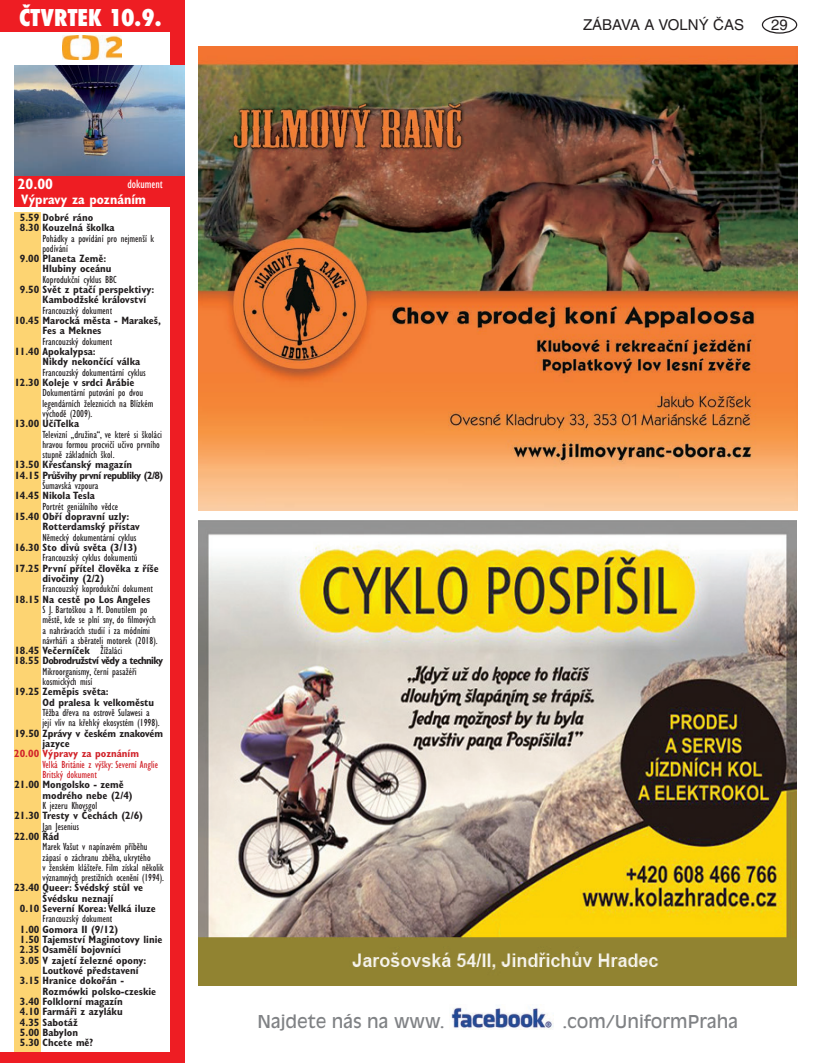
<style>
.page{position:relative;width:815px;height:1063px;background:#fff}
.page>*{position:absolute;margin:0;border:0;box-sizing:border-box;transform-origin:0 0}
.t1{font:800 condensed 22.5px "Futura";color:#fff}
.t2{font:17.5px "Antique Olive CE";color:#808285}
.t3{font:15px "Helvetica CE";color:#231f20}
.t4{font:700 condensed 15px "Gill Sans CE";color:#fff}
.t5{font:700 condensed 13.75px "Gill Sans CE";color:#fff}
.t6{font:condensed 12.5px "Gill Sans CE";color:#fff}
.t7{font:700 condensed 10.62px/10.4px "Gill Sans CE";color:#231f20}
.t8{font:condensed 10.62px/10.4px "Gill Sans CE";color:#231f20}
.t9{font:700 condensed 10.62px/10.4px "Gill Sans CE";letter-spacing:-.025em;color:#231f20}
.t10{font:condensed 10.62px/10.4px "Gill Sans CE";color:#d1232a}
.t11{font:700 condensed 10.62px "Gill Sans CE";letter-spacing:-.06em;color:#231f20}
.t12{font:700 condensed 10.62px "Gill Sans CE";color:#d1232a}
.s1{font-weight:400}
</style>
<div class="page">
<div style="left:762px;top:16px;width:35px;height:18px;border:1px solid #231f20;border-radius:50%"></div>
<img style="left:451px;top:1007px;width:103px;height:23px">
<img style="left:198px;top:521px;width:599px;height:464px">
<img style="left:198px;top:46px;width:599px;height:464px">
<div style="left:0;top:0;width:184px;height:32px;background:#ee1d23"></div>
<div style="left:14px;top:175px;width:167px;height:32px;background:#ee1d23"></div>
<img style="left:63px;top:35px;width:58px;height:24px">
<div style="left:170px;top:0;width:14px;height:1063px;background:#ee1d23"></div>
<div style="left:0;top:1052px;width:184px;height:11px;background:#ee1d23"></div>
<div style="left:14px;top:213px;width:27px;height:839px;background:#fdd472"></div>
<img style="left:14px;top:66px;width:170px;height:109px">
<h1 class="t1" style="left:19px;top:2px;width:144px">ČTVRTEK 10.9.</h1>
<h3 class="t4" style="left:18px;top:175px;width:37px">20.00</h3>
<p class="t5" style="left:21px;top:191px;width:126px">Výpravy za poznáním</p>
<p class="t6" style="left:127px;top:176px;width:37px">dokument</p>
<p class="t7" style="left:20px;top:212px;width:96px">5.59 Dobré ráno<br>8.30 Kouzelná školka</p>
<p class="t8" style="left:43px;top:233px;width:113px">Pohádky a povídání pro nejmenší k podívání</p>
<p class="t7" style="left:43px;top:253px;width:70px;text-indent:-23px">9.00 Planeta Země:<br>Hlubiny oceánu</p>
<p class="t8" style="left:43px;top:274px;width:76px">Koprodukční cyklus BBC</p>
<p class="t7" style="left:43px;top:284px;width:113px;text-indent:-23px">9.50 Svět z ptačí perspektivy:<br>Kambodžské království</p>
<p class="t8" style="left:43px;top:305px;width:71px">Francouzský dokument</p>
<p class="t7" style="left:43px;top:315px;width:120px;text-indent:-28px">10.45 Marocká města - Marakeš,<br>Fes a Meknes</p>
<p class="t8" style="left:43px;top:336px;width:71px">Francouzský dokument</p>
<p class="t7" style="left:43px;top:346px;width:99px;text-indent:-28px">11.40 Apokalypsa:<br>Nikdy nekončící válka</p>
<p class="t8" style="left:43px;top:367px;width:105px">Francouzský dokumentární cyklus</p>
<p class="t7" style="left:14px;top:377px;width:122px">12.30 Koleje v srdci Arábie</p>
<p class="t8" style="left:43px;top:388px;width:112px">Dokumentární putování po dvou legendárních železnicích na Blízkém východě (2009).</p>
<p class="t7" style="left:14px;top:418px;width:66px">13.00 UčíTelka</p>
<p class="t8" style="left:43px;top:429px;width:121px">Televizní „družina“, ve které si školáci hravou formou procvičí učivo prvního stupně základních škol.</p>
<p class="t9" style="left:14px;top:460px;width:150px">13.50 Křesťanský magazín<br>14.15 Průšvihy první republiky (2/8)</p>
<p class="t8" style="left:43px;top:480px;width:57px">Šumavská vzpoura</p>
<p class="t7" style="left:14px;top:491px;width:82px">14.45 Nikola Tesla</p>
<p class="t8" style="left:43px;top:501px;width:77px">Portrét geniálního vědce</p>
<p class="t7" style="left:43px;top:511px;width:99px;text-indent:-28px">15.40 Obří dopravní uzly:<br>Rotterdamský přístav</p>
<p class="t8" style="left:43px;top:532px;width:95px">Německý dokumentární cyklus</p>
<p class="t7" style="left:14px;top:542px;width:124px">16.30 Sto divů světa (3/13)</p>
<p class="t8" style="left:43px;top:553px;width:97px">Francouzský cyklus dokumentů</p>
<p class="t7" style="left:43px;top:563px;width:118px;text-indent:-28px">17.25 První přítel člověka z říše divočiny (2/2)</p>
<p class="t8" style="left:43px;top:584px;width:112px">Francouzský koprodukční dokument</p>
<p class="t7" style="left:14px;top:594px;width:137px">18.15 Na cestě po Los Angeles</p>
<p class="t8" style="left:43px;top:604px;width:106px">S J. Bartoškou a M. Donutilem po</p>
<p class="t8" style="left:43px;top:615px;width:115px">městě, kde se plní sny, do filmových</p>
<p class="t8" style="left:43px;top:625px;width:109px">a nahrávacích studií i za módními</p>
<p class="t8" style="left:43px;top:635px;width:117px">návrháři a sběrateli motorek (2018).</p>
<p class="t7" style="left:14px;top:645px;width:109px">18.45 Večerníček <span class="s1">Žížaláci</span></p>
<p class="t11" style="left:14px;top:655px;width:150px">18.55 Dobrodružství vědy a techniky</p>
<p class="t8" style="left:43px;top:666px;width:95px">Mikroorganismy, černí pasažéři kosmických misí</p>
<p class="t7" style="left:43px;top:687px;width:113px;text-indent:-28px">19.25 Zeměpis světa:<br>Od pralesa k velkoměstu</p>
<p class="t8" style="left:43px;top:707px;width:119px">Těžba dřeva na ostrově Sulawesi a její vliv na křehký ekosystém (1998).</p>
<p class="t7" style="left:43px;top:728px;width:122px;text-indent:-28px">19.50 Zprávy v českém znakovém jazyce</p>
<p class="t12" style="left:14px;top:747px;width:126px">20.00 Výpravy za poznáním</p>
<p class="t10" style="left:43px;top:759px;width:117px">Velká Británie z výšky: Severní Anglie<br>Britský dokument</p>
<p class="t7" style="left:43px;top:780px;width:92px;text-indent:-28px">21.00 Mongolsko - země modrého nebe (2/4)</p>
<p class="t8" style="left:43px;top:800px;width:56px">K jezeru Khovsgol</p>
<p class="t7" style="left:14px;top:811px;width:130px">21.30 Tresty v Čechách (2/6)</p>
<p class="t8" style="left:43px;top:821px;width:38px">Jan Jesenius</p>
<p class="t7" style="left:14px;top:831px;width:46px">22.00 Řád</p>
<p class="t8" style="left:43px;top:841px;width:123px">Marek Vašut v napínavém příběhu zápasí o záchranu zběha, ukrytého<br>v ženském klášteře. Film získal několik významných prestižních ocenění (1994).</p>
<p class="t7" style="left:14px;top:883px;width:130px">23.40 Queer: Švédský stůl ve</p>
<p class="t7" style="left:43px;top:893px;width:72px">Švédsku neznají</p>
<p class="t7" style="left:20px;top:903px;width:137px">0.10 Severní Korea: Velká iluze</p>
<p class="t8" style="left:43px;top:914px;width:71px">Francouzský dokument</p>
<p class="t7" style="left:20px;top:924px;width:100px">1.00 Gomora II (9/12)</p>
<p class="t7" style="left:20px;top:934px;width:144px">1.50 Tajemství Maginotovy linie</p>
<p class="t7" style="left:20px;top:945px;width:103px">2.35 Osamělí bojovníci</p>
<p class="t7" style="left:20px;top:955px;width:128px">3.05 V zajetí železné opony:</p>
<p class="t7" style="left:43px;top:965px;width:97px">Loutkové představení</p>
<p class="t7" style="left:20px;top:976px;width:106px">3.15 Hranice dokořán -</p>
<p class="t7" style="left:43px;top:986px;width:115px">Rozmówki polsko-czeskie</p>
<p class="t7" style="left:20px;top:996px;width:104px">3.40 Folklorní magazín</p>
<p class="t7" style="left:20px;top:1007px;width:104px">4.10 Farmáři z azyláku</p>
<p class="t7" style="left:20px;top:1017px;width:59px">4.35 Sabotáž</p>
<p class="t7" style="left:20px;top:1027px;width:60px">5.00 Babylon</p>
<p class="t7" style="left:20px;top:1037px;width:75px">5.30 Chcete mě?</p>
<h3 class="t3" style="left:583px;top:16px;width:163px">ZÁBAVA A VOLNÝ ČAS</h3>
<h3 class="t3" style="left:771px;top:16px;width:18px">29</h3>
<h2 class="t2" style="left:257px;top:1012px;width:189px">Najdete nás na www.</h2>
<h2 class="t2" style="left:562px;top:1012px;width:177px">.com/UniformPraha</h2>
</div>
